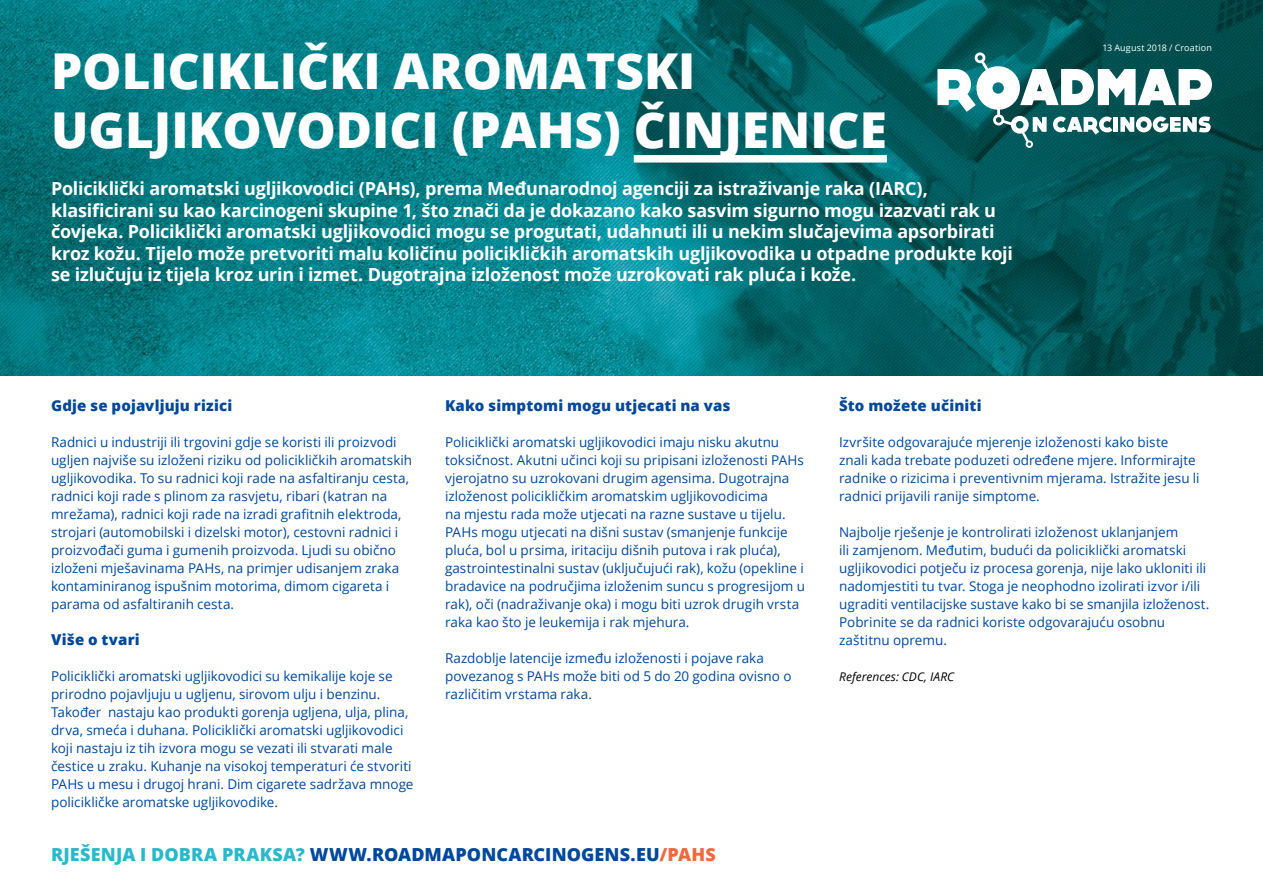
<style>
.page{position:relative;width:1263px;height:893px;background:#fff}
.page>*{position:absolute;margin:0;border:0;box-sizing:border-box;transform-origin:0 0}
.Titel_Cyrilisch{font:800 49.5px/59.4px "Open Sans";color:#fff}
.Intro_wit{font:700 18px/21.6px "Open Sans";letter-spacing:-.015em;color:#fff}
.URL{font:800 18px "Open Sans";letter-spacing:.01em;color:#00489a}
.Kopje{font:800 15px "Open Sans";letter-spacing:.01em;color:#00489a}
.t1{font:13.5px/18px "Open Sans";color:#00489a}
.ref{font:italic 12px "Open Sans";letter-spacing:.005em;color:#000}
.t2{font:9px "Open Sans";letter-spacing:.015em;color:#fff}
.s1{color:#2ab8ca}
.s2{color:#ed6942}
</style>
<div class="page">
<img style="left:0;top:0;width:1263px;height:375px">
<div style="left:634px;top:155px;width:253px;height:8px;background:#fff"></div>
<svg style="left:937px;top:52px;width:275px;height:96px"></svg>
<p class="Titel_Cyrilisch" style="left:51px;top:39px;width:837px">POLICIKLIČKI AROMATSKI<br>UGLJIKOVODICI (PAHS) ČINJENICE</p>
<p class="Intro_wit" style="left:51px;top:177px;width:963px">Policiklički aromatski ugljikovodici (PAHs), prema Međunarodnoj agenciji za istraživanje raka (IARC), klasificirani su kao karcinogeni skupine 1, što znači da je dokazano kako sasvim sigurno mogu izazvati rak u čovjeka. Policiklički aromatski ugljikovodici mogu se progutati, udahnuti ili u nekim slučajevima apsorbirati kroz kožu. Tijelo može pretvoriti malu količinu policikličkih aromatskih ugljikovodika u otpadne produkte koji se izlučuju iz tijela kroz urin i izmet. Dugotrajna izloženost može uzrokovati rak pluća i kože.</p>
<p class="t2" style="left:1102px;top:42px;width:111px">13 August 2018 / Croation</p>
<p class="Kopje" style="left:51px;top:394px;width:183px">Gdje se pojavljuju rizici</p>
<p class="t1" style="left:51px;top:433px;width:363px">Radnici u industriji ili trgovini gdje se koristi ili proizvodi ugljen najviše su izloženi riziku od policikličkih aromatskih ugljikovodika. To su radnici koji rade na asfaltiranju cesta, radnici koji rade s plinom za rasvjetu, ribari (katran na mrežama), radnici koji rade na izradi grafitnih elektroda, strojari (automobilski i dizelski motor), cestovni radnici i proizvođači guma i gumenih proizvoda. Ljudi su obično izloženi mješavinama PAHs, na primjer udisanjem zraka kontaminiranog ispušnim motorima, dimom cigareta i parama od asfaltiranih cesta.</p>
<p class="Kopje" style="left:51px;top:628px;width:90px">Više o tvari</p>
<p class="t1" style="left:51px;top:667px;width:364px">Policiklički aromatski ugljikovodici su kemikalije koje se prirodno pojavljuju u ugljenu, sirovom ulju i benzinu.<br>Također nastaju kao produkti gorenja ugljena, ulja, plina, drva, smeća i duhana. Policiklički aromatski ugljikovodici koji nastaju iz tih izvora mogu se vezati ili stvarati male čestice u zraku. Kuhanje na visokoj temperaturi će stvoriti PAHs u mesu i drugoj hrani. Dim cigarete sadržava mnoge policikličke aromatske ugljikovodike.</p>
<p class="Kopje" style="left:445px;top:394px;width:287px">Kako simptomi mogu utjecati na vas</p>
<p class="t1" style="left:445px;top:433px;width:361px">Policiklički aromatski ugljikovodici imaju nisku akutnu toksičnost. Akutni učinci koji su pripisani izloženosti PAHs vjerojatno su uzrokovani drugim agensima. Dugotrajna izloženost policikličkim aromatskim ugljikovodicima<br>na mjestu rada može utjecati na razne sustave u tijelu.<br>PAHs mogu utjecati na dišni sustav (smanjenje funkcije pluća, bol u prsima, iritaciju dišnih putova i rak pluća), gastrointestinalni sustav (uključujući rak), kožu (opekline i bradavice na područjima izloženim suncu s progresijom u rak), oči (nadraživanje oka) i mogu biti uzrok drugih vrsta raka kao što je leukemija i rak mjehura.</p>
<p class="t1" style="left:445px;top:649px;width:348px">Razdoblje latencije između izloženosti i pojave raka povezanog s PAHs može biti od 5 do 20 godina ovisno o različitim vrstama raka.</p>
<p class="URL" style="left:51px;top:841px;width:666px"><span class="s1">RJEŠENJA I DOBRA PRAKSA?</span> WWW.ROADMAPONCARCINOGENS.EU<span class="s2">/PAHS</span></p>
<p class="Kopje" style="left:839px;top:394px;width:144px">Što možete učiniti</p>
<p class="t1" style="left:839px;top:433px;width:362px">Izvršite odgovarajuće mjerenje izloženosti kako biste znali kada trebate poduzeti određene mjere. Informirajte radnike o rizicima i preventivnim mjerama. Istražite jesu li radnici prijavili ranije simptome.</p>
<p class="t1" style="left:839px;top:523px;width:372px">Najbolje rješenje je kontrolirati izloženost uklanjanjem<br>ili zamjenom. Međutim, budući da policiklički aromatski ugljikovodici potječu iz procesa gorenja, nije lako ukloniti ili nadomjestiti tu tvar. Stoga je neophodno izolirati izvor i/ili ugraditi ventilacijske sustave kako bi se smanjila izloženost.<br>Pobrinite se da radnici koriste odgovarajuću osobnu zaštitnu opremu.</p>
<p class="ref" style="left:839px;top:668px;width:117px">References: CDC, IARC</p>
</div>
